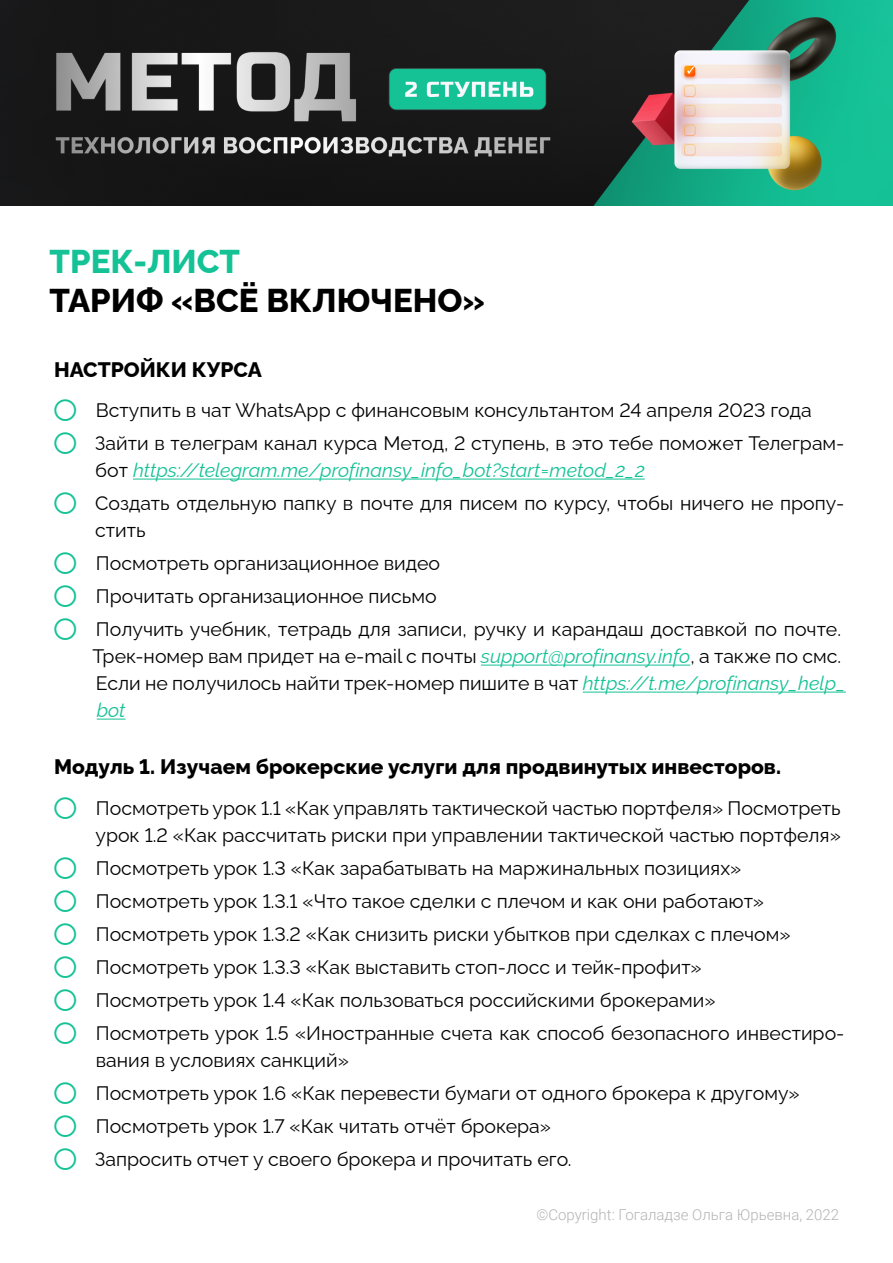
<style>
.page{position:relative;width:893px;height:1263px;background:#fff}
.page>*{position:absolute;margin:0;border:0;box-sizing:border-box;transform-origin:0 0}
.t1{font:800 33px "Raleway";color:#000}
.t2{font:800 33px "Raleway";color:#14c296}
.t3{font:800 21px "Raleway";color:#000}
.t4{font:19.5px/33px "Raleway";color:#000}
.t5{font:300 15px "Roboto";color:#b3b3b3}
.s1{font-style:italic;color:#14c296}
</style>
<div class="page">
<hr style="left:133px;top:479px;width:512px;height:1px;background:#14c296">
<hr style="left:481px;top:665px;width:209px;height:1px;background:#14c296">
<hr style="left:583px;top:692px;width:263px;height:1px;background:#14c296">
<svg style="left:97px;top:719px;width:29px;height:1px"></svg>
<img style="left:0;top:0;width:892px;height:206px">
<h1 class="t2" style="left:50px;top:235px;width:192px">ТРЕК-ЛИСТ</h1>
<h1 class="t1" style="left:50px;top:274px;width:437px">ТАРИФ «ВСЁ ВКЛЮЧЕНО»</h1>
<p class="t3" style="left:54px;top:352px;width:209px">НАСТРОЙКИ КУРСА</p>
<p class="t4" style="left:95px;top:392px;width:751px">Вступить в чат WhatsApp с финансовым консультантом 24 апреля 2023 года<br>Зайти в телеграм канал курса Метод, 2 ступень, в это тебе поможет Телеграм-</p>
<p class="t4" style="left:95px;top:452px;width:751px">бот <span class="s1">https://telegram.me/profinansy_info_bot?start=metod_2_2<br></span>Создать отдельную папку в почте для писем по курсу, чтобы ничего не пропу-</p>
<p class="t4" style="left:95px;top:512px;width:747px">стить<br>Посмотреть организационное видео<br>Прочитать организационное письмо<br>Получить учебник, тетрадь для записи, ручку и карандаш доставкой по почте.</p>
<p class="t4" style="left:93px;top:641px;width:755px;line-height:27px">Трек-номер вам придет на e-mail с почты <span class="s1">support@profinansy.info</span>, а также по смс.<br>Если не получилось найти трек-номер пишите в чат <span class="s1">https://t.me/profinansy_help_ bot</span></p>
<p class="t3" style="left:54px;top:750px;width:728px">Модуль 1. Изучаем брокерские услуги для продвинутых инвесторов.</p>
<p class="t4" style="left:95px;top:792px;width:747px;line-height:27px">Посмотреть урок 1.1 «Как управлять тактической частью портфеля» Посмотреть урок 1.2 «Как рассчитать риски при управлении тактической частью портфеля»</p>
<p class="t4" style="left:96px;top:849px;width:750px">Посмотреть урок 1.3 «Как зарабатывать на маржинальных позициях» Посмотреть урок 1.3.1 «Что такое сделки с плечом и как они работают» Посмотреть урок 1.3.2 «Как снизить риски убытков при сделках с плечом» Посмотреть урок 1.3.3 «Как выставить стоп-лосс и тейк-профит»<br>Посмотреть урок 1.4 «Как пользоваться российскими брокерами»<br>Посмотреть урок 1.5 «Иностранные счета как способ безопасного инвестиро-</p>
<p class="t4" style="left:95px;top:1041px;width:706px">вания в условиях санкций»<br>Посмотреть урок 1.6 «Как перевести бумаги от одного брокера к другому» Посмотреть урок 1.7 «Как читать отчёт брокера»<br>Запросить отчет у своего брокера и прочитать его.</p>
<p class="t5" style="left:536px;top:1204px;width:304px">©Copyright: Гогаладзе Ольга Юрьевна, 2022</p>
</div>
